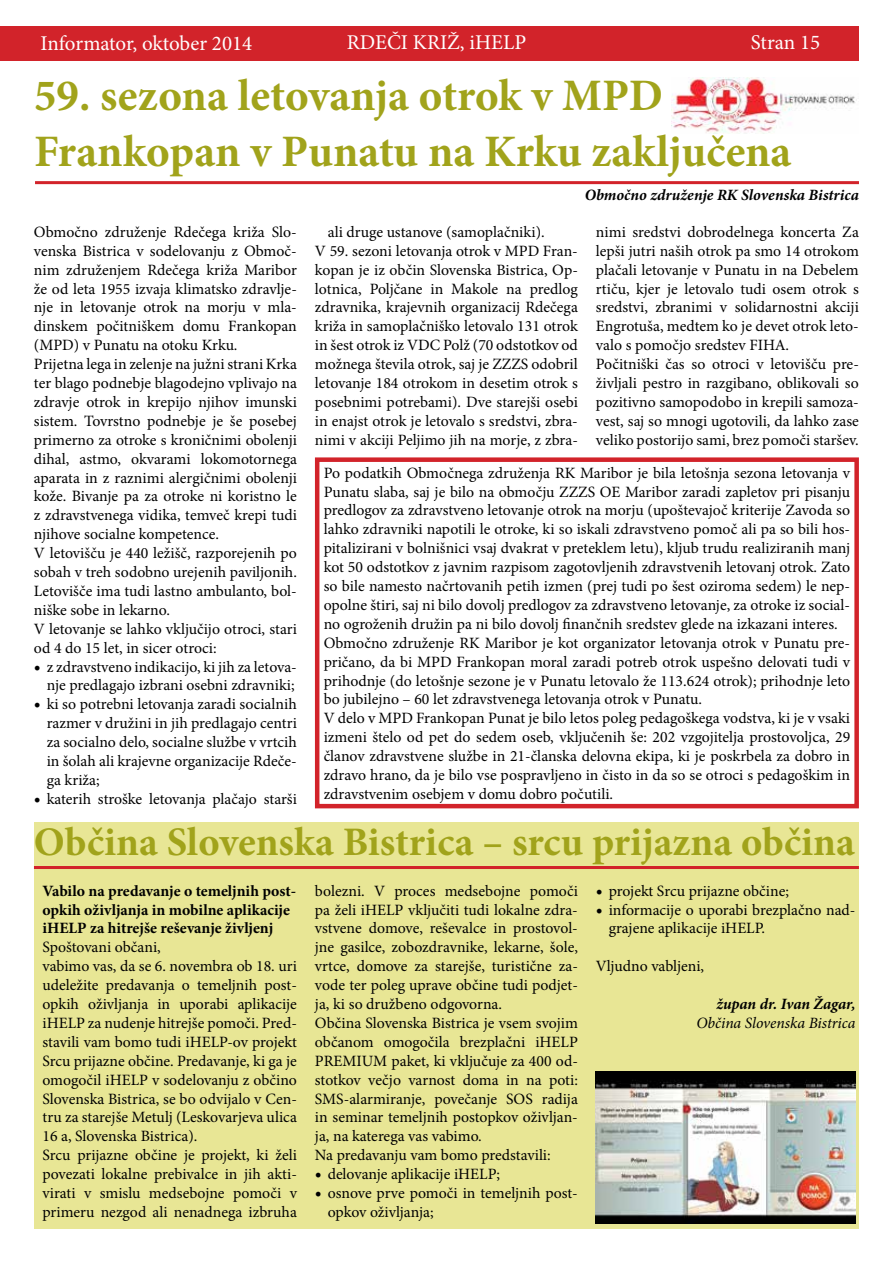
<style>
.page{position:relative;width:893px;height:1263px;background:#fff}
.page>*{position:absolute;margin:0;border:0;box-sizing:border-box;transform-origin:0 0}
.t1{font:700 45px/55.5px "Minion Pro";color:#a1a31b}
.t2{font:700 40.5px "Minion Pro";color:#a1a31b}
.t3{font:21px "Minion Pro";color:#fff}
.t4{font:15.75px/18.9px "Minion Pro";color:#000}
.t5{font:700 15.75px/18.9px "Minion Pro";color:#000}
.t6{font:italic 700 15.75px "Minion Pro";color:#000}
.t7{font:italic 15.75px "Minion Pro";letter-spacing:-.005em;color:#000}
.s1{font-size:18px}
</style>
<div class="page">
<div style="left:0;top:26px;width:859px;height:35px;background:#d2232a"></div>
<img style="left:672px;top:78px;width:185px;height:56px">
<hr style="left:35px;top:181px;width:824px;height:3px;background:#d2232a">
<div style="left:315px;top:457px;width:544px;height:351px;border:4px solid #d2232a"></div>
<div style="left:34px;top:822px;width:825px;height:407px;background:#e8e695"></div>
<hr style="left:34px;top:866px;width:825px;height:3px;background:#d2232a">
<img style="left:596px;top:1071px;width:259px;height:153px">
<h3 class="t3" style="left:41px;top:30px;width:213px">Informator, oktober 2014</h3>
<h3 class="t3" style="left:347px;top:29px;width:181px">RDEČI KRIŽ, iHELP</h3>
<h3 class="t3" style="left:353px;top:29px;width:189px">NASLOV POGLAVJA</h3>
<h3 class="t3" style="left:751px;top:29px;width:71px">Stran 15</h3>
<h3 class="t3" style="left:34px;top:30px;width:188px">Informator; april 2014</h3>
<h3 class="t3" style="left:785px;top:30px;width:71px">Stran 15</h3>
<h1 class="t1" style="left:34px;top:68px;width:759px">59. sezona letovanja otrok v MPD<br>Frankopan v Punatu na Krku zaključena</h1>
<p class="t6" style="left:585px;top:183px;width:276px">Območno združenje RK Slovenska Bistrica</p>
<p class="t4" style="left:34px;top:222px;width:264px">Območno združenje Rdečega križa Slo&shy;venska Bistrica v sodelovanju z Območ&shy;nim združenjem Rdečega križa Maribor že od leta 1955 izvaja klimatsko zdravlje&shy;nje in letovanje otrok na morju v mla&shy;dinskem počitniškem domu Frankopan (MPD) v Punatu na otoku Krku.<br>Prijetna lega in zelenje na južni strani Krka ter blago podnebje blagodejno vplivajo na zdravje otrok in krepijo njihov imunski sistem. Tovrstno podnebje je še posebej primerno za otroke s kroničnimi obolenji dihal, astmo, okvarami lokomotornega aparata in z raznimi alergičnimi obolenji kože. Bivanje pa za otroke ni koristno le z zdravstvenega vidika, temveč krepi tudi njihove socialne kompetence.<br>V letovišču je 440 ležišč, razporejenih po sobah v treh sodobno urejenih paviljonih.<br>Letovišče ima tudi lastno ambulanto, bol&shy;niške sobe in lekarno.<br>V letovanje se lahko vključijo otroci, stari od 4 do 15 let, in sicer otroci:</p>
<p class="t4" style="left:34px;top:657px;width:264px;text-align:right"><span class="s1">•</span> z zdravstveno indikacijo, ki jih za letova&shy;nje predlagajo izbrani osebni zdravniki;</p>
<p class="t4" style="left:47px;top:695px;width:252px;text-align:justify;text-indent:-13px"><span class="s1">•</span> ki so potrebni letovanja zaradi socialnih razmer v družini in jih predlagajo centri za socialno delo, socialne službe v vrtcih in šolah ali krajevne organizacije Rdeče&shy;ga križa;</p>
<p class="t4" style="left:34px;top:789px;width:264px"><span class="s1">•</span> katerih stroške letovanja plačajo starši</p>
<p class="t4" style="left:315px;top:222px;width:265px;text-indent:13px">ali druge ustanove (samoplačniki).<br>V 59. sezoni letovanja otrok v MPD Fran&shy;kopan je iz občin Slovenska Bistrica, Op&shy;lotnica, Poljčane in Makole na predlog zdravnika, krajevnih organizacij Rdečega križa in samoplačniško letovalo 131 otrok in šest otrok iz VDC Polž (70 odstotkov od možnega števila otrok, saj je ZZZS odobril letovanje 184 otrokom in desetim otrok s posebnimi potrebami). Dve starejši osebi in enajst otrok je letovalo s sredstvi, zbra&shy;nimi v akciji Peljimo jih na morje, z zbra-</p>
<p class="t4" style="left:596px;top:222px;width:265px">nimi sredstvi dobrodelnega koncerta Za lepši jutri naših otrok pa smo 14 otrokom plačali letovanje v Punatu in na Debelem rtiču, kjer je letovalo tudi osem otrok s sredstvi, zbranimi v solidarnostni akciji Engrotuša, medtem ko je devet otrok leto&shy;valo s pomočjo sredstev FIHA.<br>Počitniški čas so otroci v letovišču pre&shy;življali pestro in razgibano, oblikovali so pozitivno samopodobo in krepili samoza&shy;vest, saj so mnogi ugotovili, da lahko zase veliko postorijo sami, brez pomoči staršev.</p>
<p class="t4" style="left:324px;top:463px;width:528px">Po podatkih Območnega združenja RK Maribor je bila letošnja sezona letovanja v Punatu slaba, saj je bilo na območju ZZZS OE Maribor zaradi zapletov pri pisanju predlogov za zdravstveno letovanje otrok na morju (upoštevajoč kriterije Zavoda so lahko zdravniki napotili le otroke, ki so iskali zdravstveno pomoč ali pa so bili hos&shy;pitalizirani v bolnišnici vsaj dvakrat v preteklem letu), kljub trudu realiziranih manj kot 50 odstotkov z javnim razpisom zagotovljenih zdravstvenih letovanj otrok. Zato so bile namesto načrtovanih petih izmen (prej tudi po šest oziroma sedem) le nep&shy;opolne štiri, saj ni bilo dovolj predlogov za zdravstveno letovanje, za otroke iz social&shy;no ogroženih družin pa ni bilo dovolj finančnih sredstev glede na izkazani interes.<br>Območno združenje RK Maribor je kot organizator letovanja otrok v Punatu pre&shy;pričano, da bi MPD Frankopan moral zaradi potreb otrok uspešno delovati tudi v prihodnje (do letošnje sezone je v Punatu letovalo že 113.624 otrok); prihodnje leto bo jubilejno – 60 let zdravstvenega letovanja otrok v Punatu.<br>V delo v MPD Frankopan Punat je bilo letos poleg pedagoškega vodstva, ki je v vsaki izmeni štelo od pet do sedem oseb, vključenih še: 202 vzgojitelja prostovoljca, 29 članov zdravstvene službe in 21-članska delovna ekipa, ki je poskrbela za dobro in zdravo hrano, da je bilo vse pospravljeno in čisto in da so se otroci s pedagoškim in zdravstvenim osebjem v domu dobro počutili.</p>
<h2 class="t2" style="left:34px;top:813px;width:823px">Občina Slovenska Bistrica – srcu prijazna občina</h2>
<p class="t4" style="left:315px;top:881px;width:264px">bolezni. V proces medsebojne pomoči pa želi iHELP vključiti tudi lokalne zdra&shy;vstvene domove, reševalce in prostovol&shy;jne gasilce, zobozdravnike, lekarne, šole, vrtce, domove za starejše, turistične za&shy;vode ter poleg uprave občine tudi podjet&shy;ja, ki so družbeno odgovorna.<br>Občina Slovenska Bistrica je vsem svojim občanom omogočila brezplačni iHELP PREMIUM paket, ki vključuje za 400 od&shy;stotkov večjo varnost doma in na poti:<br>SMS-alarmiranje, povečanje SOS radija in seminar temeljnih postopkov oživljan&shy;ja, na katerega vas vabimo.<br>Na predavanju vam bomo predstavili:</p>
<p class="t4" style="left:315px;top:1165px;width:187px"><span class="s1">•</span> delovanje aplikacije iHELP;</p>
<p class="t4" style="left:328px;top:1184px;width:252px;text-indent:-13px"><span class="s1">•</span> osnove prve pomoči in temeljnih post&shy;opkov oživljanja;</p>
<p class="t4" style="left:596px;top:881px;width:195px"><span class="s1">•</span> projekt Srcu prijazne občine;</p>
<p class="t4" style="left:609px;top:900px;width:248px;text-indent:-13px"><span class="s1">•</span> informacije o uporabi brezplačno nad&shy;grajene aplikacije iHELP.</p>
<p class="t4" style="left:596px;top:957px;width:110px">Vljudno vabljeni,</p>
<p class="t6" style="left:716px;top:993px;width:140px">župan dr. Ivan Žagar,</p>
<p class="t7" style="left:696px;top:1012px;width:161px">Občina Slovenska Bistrica</p>
<p class="t5" style="left:42px;top:881px;width:255px">Vabilo na predavanje o temeljnih post&shy;opkih oživljanja in mobilne aplikacije iHELP za hitrejše reševanje življenj</p>
<p class="t4" style="left:42px;top:938px;width:256px">Spoštovani občani,<br>vabimo vas, da se 6. novembra ob 18. uri udeležite predavanja o temeljnih post&shy;opkih oživljanja in uporabi aplikacije iHELP za nudenje hitrejše pomoči. Pred&shy;stavili vam bomo tudi iHELP-ov projekt Srcu prijazne občine. Predavanje, ki ga je omogočil iHELP v sodelovanju z občino Slovenska Bistrica, se bo odvijalo v Cen&shy;tru za starejše Metulj (Leskovarjeva ulica 16 a, Slovenska Bistrica).<br>Srcu prijazne občine je projekt, ki želi povezati lokalne prebivalce in jih akti&shy;virati v smislu medsebojne pomoči v primeru nezgod ali nenadnega izbruha</p>
</div>
